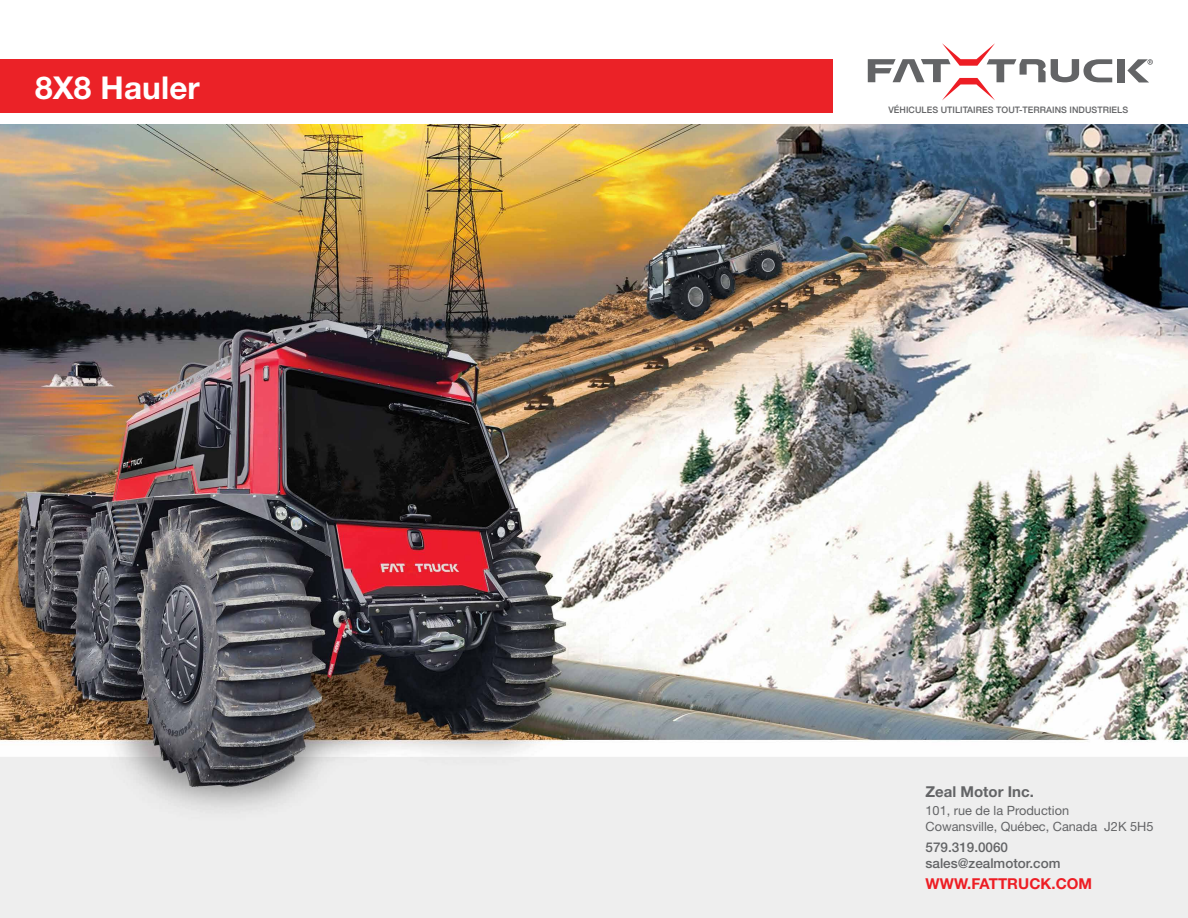
<style>
.page{position:relative;width:1188px;height:918px;background:#fff}
.page>*{position:absolute;margin:0;border:0;box-sizing:border-box;transform-origin:0 0}
.t1{font:700 31.5px "Helvetica Neue";letter-spacing:.005em;color:#fff}
.t2{font:700 15px "Helvetica Neue LT Std";letter-spacing:.005em;color:#ed1d24}
.t3{font:700 15px "Helvetica Neue LT Std";color:#636466}
.t4{font:500 13.5px/16.2px "Helvetica Neue LT Std";color:#636466}
.t5{font:12.75px/16.2px "Helvetica Neue LT Std";color:#636466}
.t6{font:500 8.85px "Helvetica Neue";letter-spacing:.005em;color:#636466}
</style>
<div class="page">
<div style="left:0;top:59px;width:833px;height:54px;background:#eb2227"></div>
<div style="left:1118px;top:59px;width:7px;height:23px;background:#636466"></div>
<svg style="left:868px;top:43px;width:244px;height:57px"></svg>
<svg style="left:1127px;top:59px;width:26px;height:23px"></svg>
<img style="left:0;top:125px;width:1188px;height:793px">
<h1 class="t1" style="left:35px;top:68px;width:166px">8X8 Hauler</h1>
<p class="t6" style="left:888px;top:103px;width:241px">VÉHICULES UTILITAIRES TOUT-TERRAINS INDUSTRIELS</p>
<p class="t3" style="left:926px;top:782px;width:110px">Zeal Motor Inc.</p>
<p class="t5" style="left:926px;top:802px;width:229px">101, rue de la Production<br>Cowansville, Québec, Canada J2K 5H5</p>
<p class="t4" style="left:926px;top:839px;width:136px">579.319.0060 sales@zealmotor.com</p>
<p class="t2" style="left:926px;top:874px;width:168px">WWW.FATTRUCK.COM</p>
</div>
